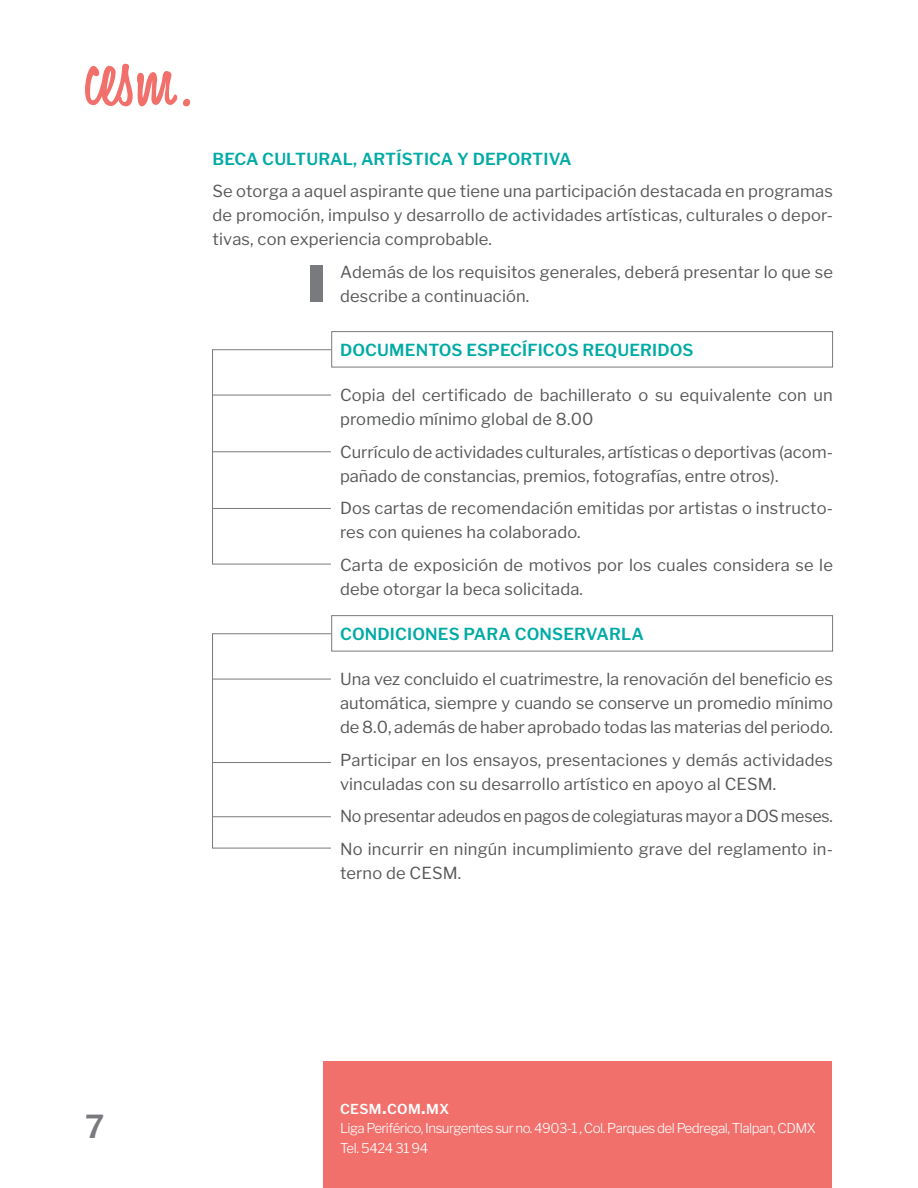
<style>
.page{position:relative;width:918px;height:1188px;background:#fff}
.page>*{position:absolute;margin:0;border:0;box-sizing:border-box;transform-origin:0 0}
.t1{font:600 31.5px "Libre Franklin";color:#787a7d}
.cuerpo{font:16.5px/24px "Libre Franklin";letter-spacing:.01em;color:#57585a}
.subtitulos_cuerpo{font:16.5px/24px "Libre Franklin";letter-spacing:.01em;color:#57585a}
.subtitulos_cuerpo-2{font:600 16.5px "Libre Franklin";letter-spacing:.01em;color:#00aaa5}
.cuerpo_sangría{font:16.5px/24px "Libre Franklin";letter-spacing:.01em;color:#57585a}
.cuerpo-2{font:16.5px "Libre Franklin";letter-spacing:-.01em;color:#57585a}
.t2{font:600 13.65px "Libre Franklin";letter-spacing:.03em;color:#fff}
.t3{font:300 13.5px/19.5px "Libre Franklin";letter-spacing:-.04em;color:#fff}
.s1{font-size:19.5px}
</style>
<div class="page">
<div style="left:324px;top:1061px;width:508px;height:127px;background:#f2706b"></div>
<svg style="left:85px;top:64px;width:92px;height:42px"></svg>
<svg style="left:183px;top:99px;width:7px;height:7px"></svg>
<div style="left:331px;top:331px;width:502px;height:36px;border:1px solid #787a7d"></div>
<div style="left:331px;top:615px;width:502px;height:36px;border:1px solid #787a7d"></div>
<div style="left:310px;top:265px;width:13px;height:37px;background:#787a7d"></div>
<div style="left:212px;top:349px;width:120px;height:215px;border:1px solid #787a7d"></div>
<div style="left:212px;top:633px;width:120px;height:215px;border:1px solid #787a7d"></div>
<hr style="left:213px;top:451px;width:118px;height:1px;background:#787a7d">
<hr style="left:213px;top:762px;width:118px;height:1px;background:#787a7d">
<hr style="left:213px;top:395px;width:118px;height:1px;background:#787a7d">
<hr style="left:213px;top:679px;width:118px;height:1px;background:#787a7d">
<hr style="left:213px;top:508px;width:118px;height:1px;background:#787a7d">
<hr style="left:213px;top:816px;width:118px;height:1px;background:#787a7d">
<h1 class="t1" style="left:85px;top:1108px;width:21px">7</h1>
<p class="subtitulos_cuerpo-2" style="left:213px;top:149px;width:361px">BECA CULTURAL, ARTÍSTICA Y DEPORTIVA</p>
<p class="cuerpo" style="left:213px;top:179px;width:622px;text-align:justify">Se otorga a aquel aspirante que tiene una participación destacada en programas de promoción, impulso y desarrollo de actividades artísticas, culturales o depor&shy;tivas, con experiencia comprobable.</p>
<p class="cuerpo_sangría" style="left:340px;top:260px;width:494px">Además de los requisitos generales, deberá presentar lo que se describe a continuación.</p>
<p class="subtitulos_cuerpo-2" style="left:340px;top:340px;width:355px">DOCUMENTOS ESPECÍFICOS REQUERIDOS</p>
<p class="subtitulos_cuerpo" style="left:340px;top:383px;width:494px">Copia del certificado de bachillerato o su equivalente con un promedio mínimo global de 8.00</p>
<p class="cuerpo" style="left:340px;top:440px;width:494px">Currículo de actividades culturales, artísticas o deportivas (acom&shy;pañado de constancias, premios, fotografías, entre otros).</p>
<p class="cuerpo" style="left:340px;top:496px;width:494px">Dos cartas de recomendación emitidas por artistas o instructo&shy;res con quienes ha colaborado.</p>
<p class="cuerpo" style="left:340px;top:553px;width:494px">Carta de exposición de motivos por los cuales considera se le debe otorgar la beca solicitada.</p>
<p class="subtitulos_cuerpo-2" style="left:340px;top:624px;width:305px">CONDICIONES PARA CONSERVARLA</p>
<p class="subtitulos_cuerpo" style="left:340px;top:667px;width:494px;text-align:justify">Una vez concluido el cuatrimestre, la renovación del beneficio es automática, siempre y cuando se conserve un promedio mínimo de 8.0, además de haber aprobado todas las materias del periodo.</p>
<p class="cuerpo" style="left:340px;top:748px;width:494px">Participar en los ensayos, presentaciones y demás actividades vinculadas con su desarrollo artístico en apoyo al CESM.</p>
<p class="cuerpo-2" style="left:340px;top:806px;width:494px">No presentar adeudos en pagos de colegiaturas mayor a DOS meses.</p>
<p class="cuerpo" style="left:340px;top:837px;width:494px">No incurrir en ningún incumplimiento grave del reglamento in&shy;terno de CESM.</p>
<p class="t2" style="left:340px;top:1101px;width:111px">CESM<span class="s1">.</span>COM<span class="s1">.</span>MX</p>
<p class="t3" style="left:340px;top:1119px;width:477px">Liga Periférico, Insurgentes sur no. 4903-1 , Col. Parques del Pedregal, Tlalpan, CDMX<br>Tel. 5424 31 94</p>
</div>
